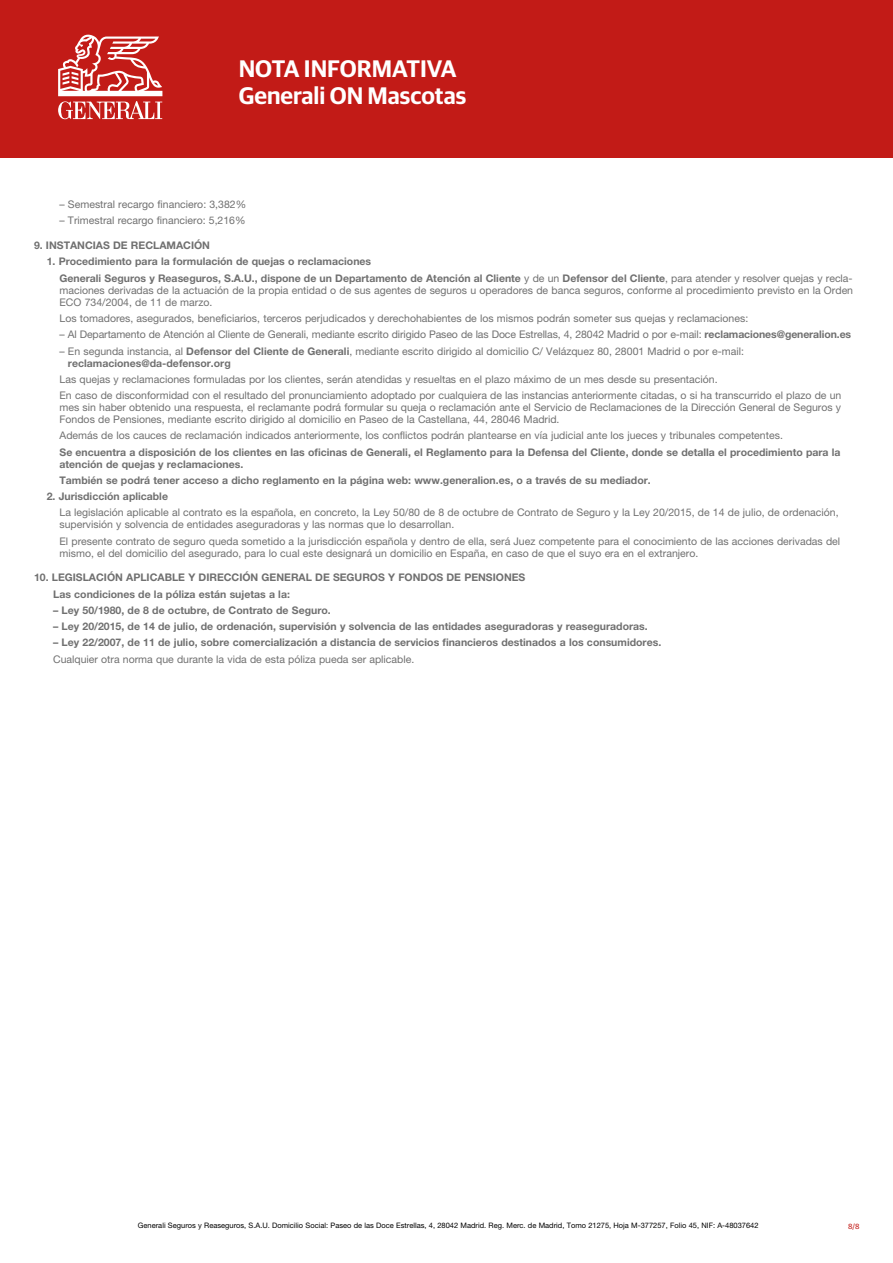
<style>
.page{position:relative;width:893px;height:1263px;background:#fff}
.page>*{position:absolute;margin:0;border:0;box-sizing:border-box;transform-origin:0 0}
.t1{font:600 24px/27px "Guardian Sans";color:#fff}
.t2{font:10.5px/12px "Helvetica Neue LT Std";color:#707070}
.t3{font:700 10.5px/16.2px "Helvetica Neue LT Std";color:#707070}
.t4{font:7.5px "Helvetica Neue LT Std";color:#000}
.t5{font:7.5px "Guardian Sans";color:#c21b17}
.s1{font-weight:400}
.s2{font-weight:700}
</style>
<div class="page">
<div style="left:0;top:0;width:893px;height:157px;background:#c21b17"></div>
<svg style="left:58px;top:34px;width:104px;height:85px"></svg>
<h1 class="t1" style="left:239px;top:54px;width:229px">NOTA INFORMATIVA<br>Generali ON Mascotas</h1>
<p class="t2" style="left:60px;top:198px;width:188px">– Semestral recargo financiero: 3,382%</p>
<p class="t2" style="left:60px;top:215px;width:188px">– Trimestral recargo financiero: 5,216%</p>
<p class="t3" style="left:34px;top:237px;width:178px">9. INSTANCIAS DE RECLAMACIÓN</p>
<p class="t3" style="left:60px;top:253px;width:795px;text-indent:-13px">1. Procedimiento para la formulación de quejas o reclamaciones<br>Generali Seguros y Reaseguros, S.A.U., dispone de un Departamento de Atención al Cliente <span class="s1">y de un</span> Defensor del Cliente<span class="s1">, para atender y resolver quejas y recla-</span></p>
<p class="t2" style="left:60px;top:284px;width:795px">maciones derivadas de la actuación de la propia entidad o de sus agentes de seguros u operadores de banca seguros, conforme al procedimiento previsto en la Orden<br>ECO 734/2004, de 11 de marzo.</p>
<p class="t2" style="left:60px;top:312px;width:690px">Los tomadores, asegurados, beneficiarios, terceros perjudicados y derechohabientes de los mismos podrán someter sus quejas y reclamaciones:</p>
<p class="t2" style="left:60px;top:328px;width:793px">– Al Departamento de Atención al Cliente de Generali, mediante escrito dirigido Paseo de las Doce Estrellas, 4, 28042 Madrid o por e-mail: <span class="s2">reclamaciones@generalion.es</span></p>
<p class="t2" style="left:68px;top:345px;width:677px;text-indent:-8px">– En segunda instancia, al <span class="s2">Defensor del Cliente de Generali</span>, mediante escrito dirigido al domicilio C/ Velázquez 80, 28001 Madrid o por e-mail: <span class="s2">reclamaciones@da-defensor.org</span></p>
<p class="t2" style="left:60px;top:371px;width:783px;line-height:16.2px">Las quejas y reclamaciones formuladas por los clientes, serán atendidas y resueltas en el plazo máximo de un mes desde su presentación.<br>En caso de disconformidad con el resultado del pronunciamiento adoptado por cualquiera de las instancias anteriormente citadas, o si ha transcurrido el plazo de un</p>
<p class="t2" style="left:60px;top:401px;width:783px">mes sin haber obtenido una respuesta, el reclamante podrá formular su queja o reclamación ante el Servicio de Reclamaciones de la Dirección General de Seguros y<br>Fondos de Pensiones, mediante escrito dirigido al domicilio en Paseo de la Castellana, 44, 28046 Madrid.</p>
<p class="t2" style="left:60px;top:429px;width:725px">Además de los cauces de reclamación indicados anteriormente, los conflictos podrán plantearse en vía judicial ante los jueces y tribunales competentes.</p>
<p class="t3" style="left:60px;top:446px;width:782px;line-height:12px">Se encuentra a disposición de los clientes en las oficinas de Generali, el Reglamento para la Defensa del Cliente, donde se detalla el procedimiento para la atención de quejas y reclamaciones.</p>
<p class="t3" style="left:60px;top:472px;width:593px">También se podrá tener acceso a dicho reglamento en la página web: www.generalion.es, o a través de su mediador.</p>
<p class="t3" style="left:47px;top:488px;width:123px">2. Jurisdicción aplicable</p>
<p class="t2" style="left:60px;top:506px;width:780px">La legislación aplicable al contrato es la española, en concreto, la Ley 50/80 de 8 de octubre de Contrato de Seguro y la Ley 20/2015, de 14 de julio, de ordenación, supervisión y solvencia de entidades aseguradoras y las normas que lo desarrollan.</p>
<p class="t2" style="left:60px;top:535px;width:782px">El presente contrato de seguro queda sometido a la jurisdicción española y dentro de ella, será Juez competente para el conocimiento de las acciones derivadas del mismo, el del domicilio del asegurado, para lo cual este designará un domicilio en España, en caso de que el suyo era en el extranjero.</p>
<p class="t3" style="left:53px;top:569px;width:474px;text-indent:-19px">10. LEGISLACIÓN APLICABLE Y DIRECCIÓN GENERAL DE SEGUROS Y FONDOS DE PENSIONES<br>Las condiciones de la póliza están sujetas a la:</p>
<p class="t3" style="left:53px;top:602px;width:279px">– Ley 50/1980, de 8 de octubre, de Contrato de Seguro.</p>
<p class="t3" style="left:53px;top:618px;width:596px">– Ley 20/2015, de 14 de julio, de ordenación, supervisión y solvencia de las entidades aseguradoras y reaseguradoras.</p>
<p class="t3" style="left:53px;top:634px;width:610px">– Ley 22/2007, de 11 de julio, sobre comercialización a distancia de servicios financieros destinados a los consumidores.</p>
<p class="t2" style="left:53px;top:653px;width:363px">Cualquier otra norma que durante la vida de esta póliza pueda ser aplicable.</p>
<p class="t4" style="left:138px;top:1221px;width:622px">Generali Seguros y Reaseguros, S.A.U. Domicilio Social: Paseo de las Doce Estrellas, 4, 28042 Madrid. Reg. Merc. de Madrid, Tomo 21275, Hoja M-377257, Folio 45, NIF: A-48037642</p>
<p class="t5" style="left:848px;top:1221px;width:13px">8/8</p>
</div>
